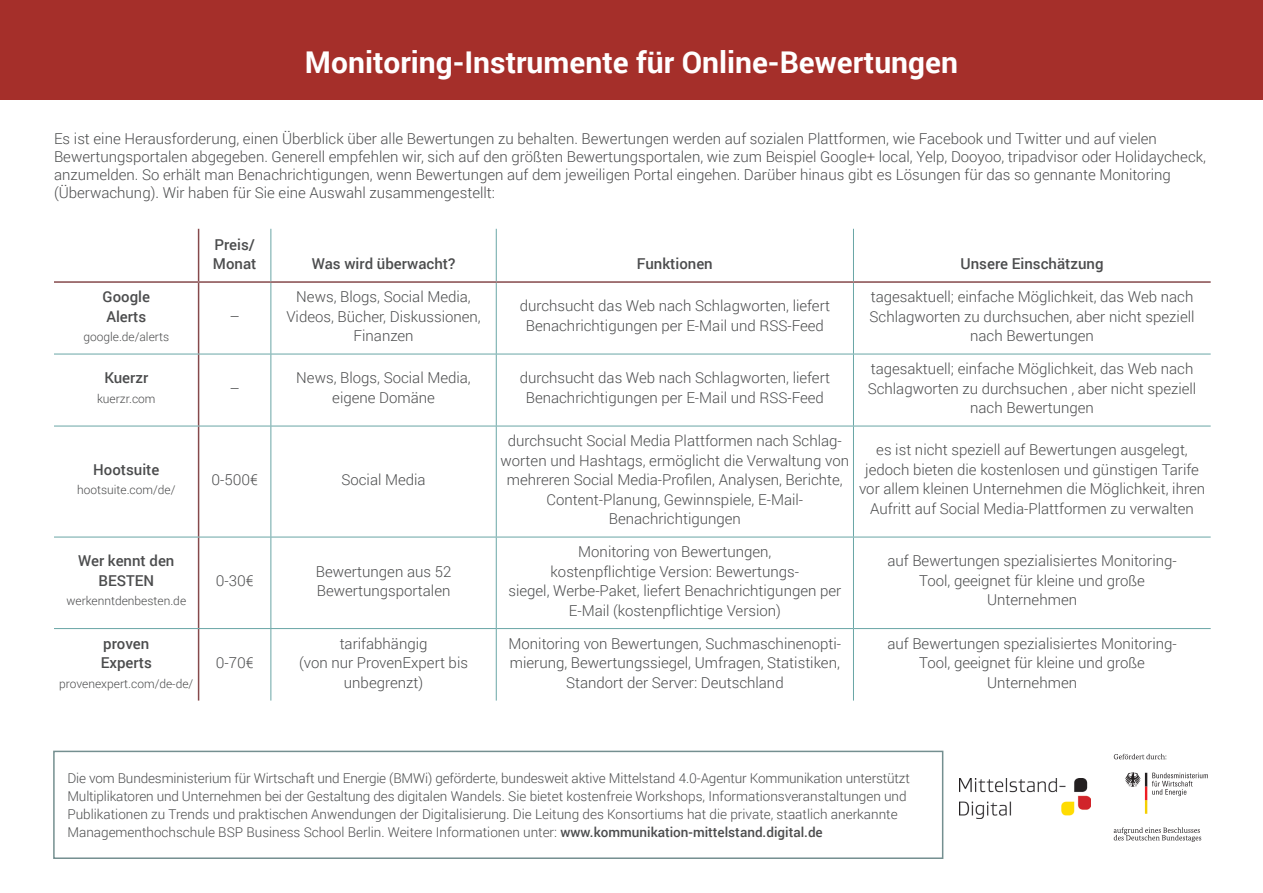
<style>
.page{position:relative;width:1263px;height:893px;background:#fff}
.page>*{position:absolute;margin:0;border:0;box-sizing:border-box;transform-origin:0 0}
.t1{font:700 30px "Roboto";color:#fff}
.Fließtext{font:300 15px/19.5px "Roboto";color:#4b4c4d;text-align:center}
.Fließtext-2{font:500 15px/19.5px "Roboto";color:#4b4c4d}
.Fließtext-3{font:300 13.5px/18px "Roboto";color:#4b4c4d}
.Fließtext-4{font:300 12px "Roboto";color:#4b4c4d}
.s1{font-weight:500}
</style>
<div class="page">
<div style="left:0;top:0;width:1263px;height:100px;background:#a52f2a"></div>
<hr style="left:270px;top:283px;width:1px;height:71px;background:#69a6a6">
<hr style="left:496px;top:283px;width:1px;height:71px;background:#69a6a6">
<hr style="left:853px;top:283px;width:1px;height:71px;background:#69a6a6">
<hr style="left:199px;top:354px;width:72px;height:1px;background:#69a6a6">
<hr style="left:271px;top:354px;width:225px;height:1px;background:#69a6a6">
<hr style="left:270px;top:354px;width:1px;height:72px;background:#69a6a6">
<hr style="left:496px;top:354px;width:357px;height:1px;background:#69a6a6">
<hr style="left:496px;top:354px;width:1px;height:72px;background:#69a6a6">
<hr style="left:853px;top:354px;width:358px;height:1px;background:#69a6a6">
<hr style="left:853px;top:354px;width:1px;height:72px;background:#69a6a6">
<hr style="left:199px;top:426px;width:72px;height:1px;background:#69a6a6">
<hr style="left:271px;top:426px;width:225px;height:1px;background:#69a6a6">
<hr style="left:270px;top:426px;width:1px;height:111px;background:#69a6a6">
<hr style="left:496px;top:426px;width:357px;height:1px;background:#69a6a6">
<hr style="left:496px;top:426px;width:1px;height:111px;background:#69a6a6">
<hr style="left:853px;top:426px;width:358px;height:1px;background:#69a6a6">
<hr style="left:853px;top:426px;width:1px;height:111px;background:#69a6a6">
<hr style="left:199px;top:537px;width:72px;height:1px;background:#69a6a6">
<hr style="left:271px;top:537px;width:225px;height:1px;background:#69a6a6">
<hr style="left:270px;top:537px;width:1px;height:91px;background:#69a6a6">
<hr style="left:496px;top:537px;width:357px;height:1px;background:#69a6a6">
<hr style="left:496px;top:537px;width:1px;height:91px;background:#69a6a6">
<hr style="left:853px;top:537px;width:358px;height:1px;background:#69a6a6">
<hr style="left:853px;top:537px;width:1px;height:91px;background:#69a6a6">
<hr style="left:199px;top:628px;width:72px;height:1px;background:#69a6a6">
<hr style="left:271px;top:628px;width:225px;height:1px;background:#69a6a6">
<hr style="left:270px;top:629px;width:1px;height:72px;background:#69a6a6">
<hr style="left:496px;top:628px;width:357px;height:1px;background:#69a6a6">
<hr style="left:496px;top:629px;width:1px;height:72px;background:#69a6a6">
<hr style="left:853px;top:628px;width:358px;height:1px;background:#69a6a6">
<hr style="left:853px;top:629px;width:1px;height:72px;background:#69a6a6">
<hr style="left:198px;top:283px;width:1px;height:71px;background:#85494b">
<hr style="left:198px;top:354px;width:1px;height:72px;background:#85494b">
<hr style="left:198px;top:426px;width:1px;height:111px;background:#85494b">
<hr style="left:198px;top:537px;width:1px;height:91px;background:#85494b">
<hr style="left:198px;top:629px;width:1px;height:72px;background:#85494b">
<hr style="left:54px;top:354px;width:145px;height:1px;background:#69a6a6">
<hr style="left:54px;top:426px;width:145px;height:1px;background:#69a6a6">
<hr style="left:54px;top:537px;width:145px;height:1px;background:#69a6a6">
<hr style="left:54px;top:628px;width:145px;height:1px;background:#69a6a6">
<hr style="left:198px;top:229px;width:1px;height:52px;background:#85494b">
<hr style="left:54px;top:281px;width:145px;height:2px;background:#85494b">
<hr style="left:199px;top:281px;width:72px;height:2px;background:#85494b">
<hr style="left:271px;top:281px;width:225px;height:2px;background:#85494b">
<hr style="left:496px;top:281px;width:357px;height:2px;background:#85494b">
<hr style="left:853px;top:281px;width:358px;height:2px;background:#85494b">
<hr style="left:270px;top:229px;width:1px;height:52px;background:#69a6a6">
<hr style="left:496px;top:229px;width:1px;height:52px;background:#69a6a6">
<hr style="left:853px;top:229px;width:1px;height:52px;background:#69a6a6">
<div style="left:53px;top:751px;width:890px;height:108px;border:2px solid #748f90"></div>
<svg style="left:1125px;top:772px;width:83px;height:42px"></svg>
<svg style="left:1114px;top:754px;width:52px;height:5px"></svg>
<svg style="left:1114px;top:827px;width:87px;height:15px"></svg>
<img style="left:960px;top:778px;width:130px;height:40px">
<p class="t1" style="left:305px;top:41px;width:654px">Monitoring-Instrumente für Online-Bewertungen</p>
<p class="Fließtext" style="left:54px;top:129px;width:1153px;line-height:18px;text-align:left">Es ist eine Herausforderung, einen Überblick über alle Bewertungen zu behalten. Bewertungen werden auf sozialen Plattformen, wie Facebook und Twitter und auf vielen Bewertungsportalen abgegeben. Generell empfehlen wir, sich auf den größten Bewertungsportalen, wie zum Beispiel Google+ local, Yelp, Dooyoo, tripadvisor oder Holidaycheck, anzumelden. So erhält man Benachrichtigungen, wenn Bewertungen auf dem jeweiligen Portal eingehen. Darüber hinaus gibt es Lösungen für das so gennante Monitoring (Überwachung). Wir haben für Sie eine Auswahl zusammengestellt:</p>
<p class="Fließtext-2" style="left:103px;top:287px;width:49px">Google<br>Alerts</p>
<p class="Fließtext-4" style="left:83px;top:329px;width:87px">google.de/alerts</p>
<p class="Fließtext-2" style="left:104px;top:368px;width:45px">Kuerzr</p>
<p class="Fließtext-4" style="left:97px;top:390px;width:60px">kuerzr.com</p>
<p class="Fließtext-2" style="left:93px;top:459px;width:68px">Hootsuite</p>
<p class="Fließtext-4" style="left:77px;top:482px;width:100px">hootsuite.com/de/</p>
<p class="Fließtext-2" style="left:78px;top:551px;width:98px;text-align:center">Wer kennt den<br>BESTEN</p>
<p class="Fließtext-4" style="left:66px;top:593px;width:121px">werkenntdenbesten.de</p>
<p class="Fließtext-2" style="left:101px;top:633px;width:53px">proven<br>Experts</p>
<p class="Fließtext-4" style="left:59px;top:675px;width:136px">provenexpert.com/de-de/</p>
<p class="Fließtext-2" style="left:213px;top:234px;width:45px">Preis/<br>Monat</p>
<p class="Fließtext" style="left:230px;top:306px;width:12px">–</p>
<p class="Fließtext" style="left:230px;top:378px;width:12px">–</p>
<p class="Fließtext-2" style="left:312px;top:254px;width:145px">Was wird überwacht?</p>
<p class="Fließtext-2" style="left:637px;top:254px;width:77px">Funktionen</p>
<p class="Fließtext-2" style="left:960px;top:254px;width:145px">Unsere Einschätzung</p>
<p class="Fließtext" style="left:286px;top:287px;width:196px">News, Blogs, Social Media,<br>Videos, Bücher, Diskussionen,<br>Finanzen</p>
<p class="Fließtext" style="left:520px;top:296px;width:312px">durchsucht das Web nach Schlagworten, liefert<br>Benachrichtigungen per E-Mail und RSS-Feed</p>
<p class="Fließtext" style="left:869px;top:287px;width:326px">tagesaktuell; einfache Möglichkeit, das Web nach<br>Schlagworten zu durchsuchen, aber nicht speziell nach Bewertungen</p>
<p class="Fließtext" style="left:296px;top:368px;width:176px">News, Blogs, Social Media, eigene Domäne</p>
<p class="Fließtext" style="left:520px;top:368px;width:312px">durchsucht das Web nach Schlagworten, liefert<br>Benachrichtigungen per E-Mail und RSS-Feed</p>
<p class="Fließtext" style="left:868px;top:359px;width:330px">tagesaktuell; einfache Möglichkeit, das Web nach<br>Schlagworten zu durchsuchen , aber nicht speziell nach Bewertungen</p>
<p class="Fließtext" style="left:211px;top:470px;width:48px">0-500€</p>
<p class="Fließtext" style="left:341px;top:470px;width:86px">Social Media</p>
<p class="Fließtext" style="left:216px;top:570px;width:39px">0-30€</p>
<p class="Fließtext" style="left:316px;top:561px;width:137px;text-align:left">Bewertungen aus 52<br>Bewertungsportalen</p>
<p class="Fließtext" style="left:501px;top:431px;width:350px">durchsucht Social Media Plattformen nach Schlag&shy;worten und Hashtags, ermöglicht die Verwaltung von mehreren Social Media-Profilen, Analysen, Berichte, Content-Planung, Gewinnspiele, E-Mail-Benachrichtigungen</p>
<p class="Fließtext" style="left:859px;top:440px;width:347px">es ist nicht speziell auf Bewertungen ausgelegt, jedoch bieten die kostenlosen und günstigen Tarife vor allem kleinen Unternehmen die Möglichkeit, ihren Aufritt auf Social Media-Plattformen zu verwalten</p>
<p class="Fließtext" style="left:508px;top:542px;width:334px">Monitoring von Bewertungen,<br>kostenpflichtige Version: Bewertungs-<br>siegel, Werbe-Paket, liefert Benachrichtigungen per E-Mail (kostenpflichtige Version)</p>
<p class="Fließtext" style="left:887px;top:551px;width:291px">auf Bewertungen spezialisiertes Monitoring-<br>Tool, geeignet für kleine und große<br>Unternehmen</p>
<p class="Fließtext" style="left:216px;top:653px;width:39px">0-70€</p>
<p class="Fließtext" style="left:299px;top:633px;width:170px">tarifabhängig<br>(von nur ProvenExpert bis unbegrenzt)</p>
<p class="Fließtext" style="left:508px;top:633px;width:334px">Monitoring von Bewertungen, Suchmaschinenopti&shy;mierung, Bewertungssiegel, Umfragen, Statistiken,<br>Standort der Server: Deutschland</p>
<p class="Fließtext" style="left:887px;top:633px;width:291px">auf Bewertungen spezialisiertes Monitoring-<br>Tool, geeignet für kleine und große<br>Unternehmen</p>
<p class="Fließtext-3" style="left:67px;top:769px;width:844px">Die vom Bundesministerium für Wirtschaft und Energie (BMWi) geförderte, bundesweit aktive Mittelstand 4.0-Agentur Kommunikation unterstützt Multiplikatoren und Unternehmen bei der Gestaltung des digitalen Wandels. Sie bietet kostenfreie Workshops, Informationsveranstaltungen und Publikationen zu Trends und praktischen Anwendungen der Digitalisierung. Die Leitung des Konsortiums hat die private, staatlich anerkannte Managementhochschule BSP Business School Berlin. Weitere Informationen unter: <span class="s1">www.kommunikation-mittelstand.digital.de</span></p>
</div>
